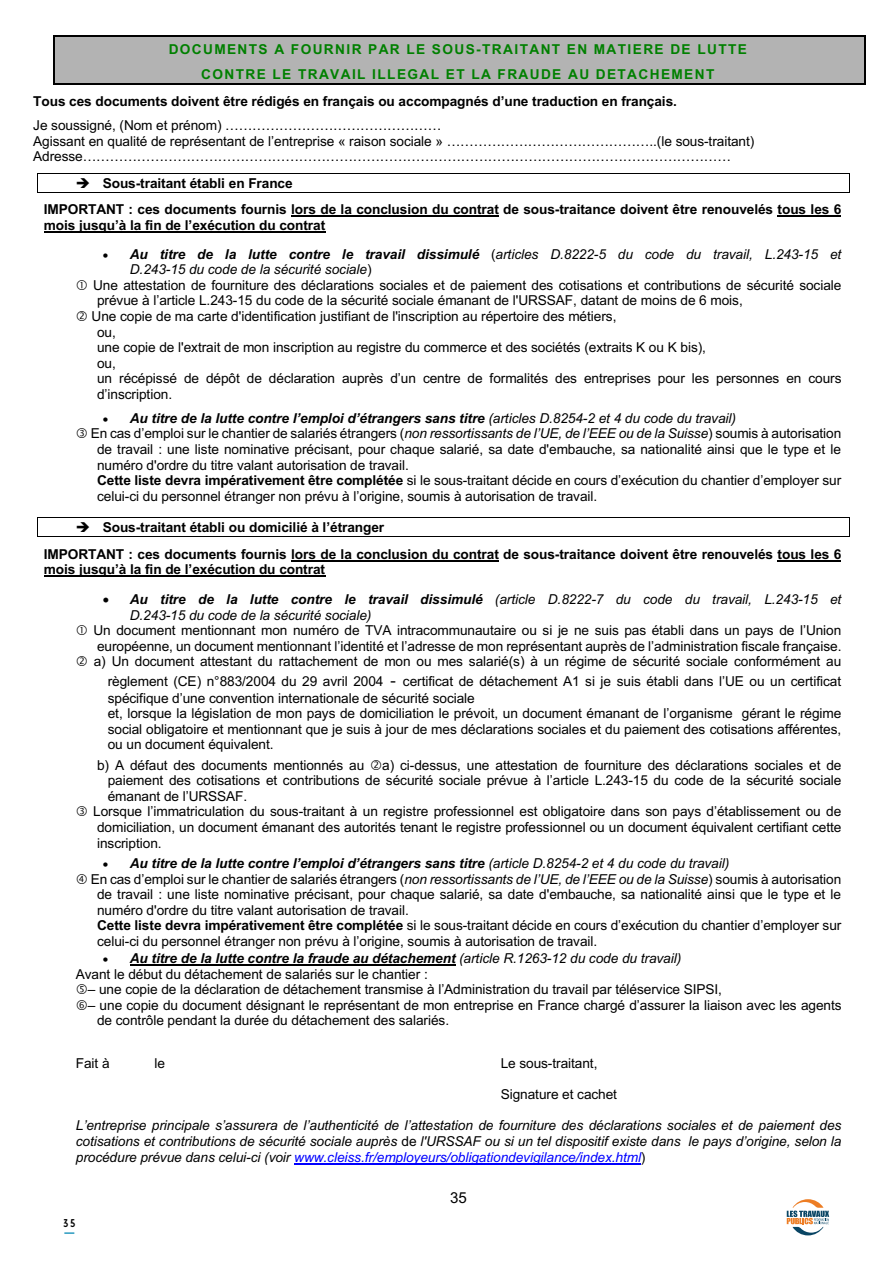
<style>
.page{position:relative;width:893px;height:1263px;background:#fff}
.page>*{position:absolute;margin:0;border:0;box-sizing:border-box;transform-origin:0 0}
.t1{font:15.15px "Arial";color:#000}
.t2{font:13.65px/15.5px "Arial";letter-spacing:-.005em;color:#000}
.t3{font:italic 13.65px/15.6px "Arial";letter-spacing:-.005em;color:#000}
.t4{font:700 13.65px/26px "Arial";letter-spacing:-.005em;color:#000}
.t5{font:italic 700 13.65px "Arial";letter-spacing:-.005em;color:#000}
.t6{font:700 13.65px/24.5px "Arial";letter-spacing:.1em;color:#008000;text-align:center}
.t7{font:700 11.25px "Advent Pro";color:#000}
.s1{font-weight:700}
.s2{font-style:normal}
.s3{font-weight:400}
.s4{font-style:italic}
.s5{font-family:"Times New Roman";font-size:18px}
.s6{font-weight:700;font-style:italic}
.s7{color:#00f}
</style>
<div class="page">
<div style="left:53px;top:36px;width:811px;height:30px;background:#b3b3b3"></div>
<hr style="left:54px;top:35px;width:810px;height:1px;background:#000">
<hr style="left:53px;top:36px;width:1px;height:30px;background:#000">
<hr style="left:864px;top:36px;width:1px;height:30px;background:#000">
<div style="left:53px;top:66px;width:811px;height:17px;background:#b3b3b3"></div>
<hr style="left:54px;top:83px;width:810px;height:1px;background:#000">
<svg style="left:53px;top:66px;width:1px;height:18px"></svg>
<svg style="left:864px;top:66px;width:1px;height:18px"></svg>
<hr style="left:38px;top:173px;width:811px;height:1px;background:#000">
<hr style="left:38px;top:192px;width:811px;height:1px;background:#000">
<svg style="left:37px;top:173px;width:1px;height:20px"></svg>
<svg style="left:849px;top:173px;width:1px;height:20px"></svg>
<hr style="left:291px;top:215px;width:208px;height:2px;background:#000">
<hr style="left:777px;top:215px;width:64px;height:2px;background:#000">
<hr style="left:44px;top:231px;width:281px;height:2px;background:#000">
<hr style="left:38px;top:517px;width:811px;height:1px;background:#000">
<hr style="left:38px;top:537px;width:811px;height:1px;background:#000">
<svg style="left:37px;top:517px;width:1px;height:20px"></svg>
<svg style="left:849px;top:517px;width:1px;height:20px"></svg>
<hr style="left:291px;top:560px;width:208px;height:1px;background:#000">
<hr style="left:777px;top:560px;width:64px;height:1px;background:#000">
<hr style="left:44px;top:575px;width:281px;height:2px;background:#000">
<hr style="left:130px;top:965px;width:325px;height:1px;background:#000">
<hr style="left:294px;top:1163px;width:347px;height:1px;background:#00f">
<svg style="left:787px;top:1199px;width:42px;height:36px"></svg>
<svg style="left:64px;top:1232px;width:10px;height:2px"></svg>
<p class="t6" style="left:169px;top:38px;width:580px">DOCUMENTS A FOURNIR PAR LE SOUS-TRAITANT EN MATIERE DE LUTTE<br>CONTRE LE TRAVAIL ILLEGAL ET LA FRAUDE AU DETACHEMENT</p>
<p class="t4" style="left:33px;top:88px;width:645px">Tous ces documents doivent être rédigés en français ou accompagnés d’une traduction en français.</p>
<p class="t2" style="left:33px;top:118px;width:723px">Je soussigné, (Nom et prénom) …………………………………………<br>Agissant en qualité de représentant de l’entreprise « raison sociale » ………………………………………..(le sous-traitant)<br>Adresse………………………………………………………………………………………………………………………………</p>
<p class="t4" style="left:44px;top:170px;width:799px;text-indent:32px">➔ Sous-traitant établi en France<br>IMPORTANT : ces documents fournis lors de la conclusion du contrat de sous-traitance doivent être renouvelés tous les 6</p>
<p class="t4" style="left:44px;top:212px;width:283px">mois jusqu’à la fin de l’exécution du contrat</p>
<p class="t3" style="left:103px;top:247px;width:740px">• <span class="s1">Au titre de la lutte contre le travail dissimulé</span> <span class="s2">(</span>articles D.8222-5 du code du travail, L.243-15 et</p>
<p class="t3" style="left:130px;top:262px;width:243px">D.243-15 du code de la sécurité sociale<span class="s2">)</span></p>
<p class="t2" style="left:93px;top:277px;width:750px">Une attestation de fourniture des déclarations sociales et de paiement des cotisations et contributions de sécurité sociale</p>
<p class="t2" style="left:97px;top:293px;width:647px">prévue à l’article L.243-15 du code de la sécurité sociale émanant de l'URSSAF, datant de moins de 6 mois,</p>
<p class="t2" style="left:92px;top:309px;width:526px">Une copie de ma carte d'identification justifiant de l'inscription au répertoire des métiers,</p>
<p class="t2" style="left:97px;top:324px;width:20px">ou,</p>
<p class="t2" style="left:97px;top:340px;width:610px">une copie de l'extrait de mon inscription au registre du commerce et des sociétés (extraits K ou K bis),</p>
<p class="t2" style="left:97px;top:355px;width:20px">ou,</p>
<p class="t2" style="left:97px;top:371px;width:746px">un récépissé de dépôt de déclaration auprès d’un centre de formalités des entreprises pour les personnes en cours</p>
<p class="t2" style="left:97px;top:386px;width:77px">d’inscription.</p>
<p class="t5" style="left:103px;top:409px;width:635px">• Au titre de la lutte contre l’emploi d’étrangers sans titre <span class="s3">(articles D.8254-2 et 4 du code du travail)</span></p>
<p class="t2" style="left:91px;top:426px;width:752px">En cas d’emploi sur le chantier de salariés étrangers (<span class="s4">non ressortissants de l’UE, de l’EEE ou de la Suisse</span>) soumis à autorisation</p>
<p class="t2" style="left:97px;top:441px;width:745px">de travail : une liste nominative précisant, pour chaque salarié, sa date d'embauche, sa nationalité ainsi que le type et le</p>
<p class="t2" style="left:97px;top:457px;width:313px">numéro d'ordre du titre valant autorisation de travail.</p>
<p class="t2" style="left:97px;top:472px;width:746px"><span class="s1">Cette liste devra impérativement être complétée</span> si le sous-traitant décide en cours d’exécution du chantier d’employer sur</p>
<p class="t2" style="left:97px;top:488px;width:502px">celui-ci du personnel étranger non prévu à l’origine, soumis à autorisation de travail.</p>
<p class="t4" style="left:44px;top:514px;width:799px;text-indent:32px">➔ Sous-traitant établi ou domicilié à l’étranger<br>IMPORTANT : ces documents fournis lors de la conclusion du contrat de sous-traitance doivent être renouvelés tous les 6</p>
<p class="t4" style="left:44px;top:556px;width:283px">mois jusqu’à la fin de l’exécution du contrat</p>
<p class="t3" style="left:130px;top:592px;width:713px;text-indent:-27px">• <span class="s1">Au titre de la lutte contre le travail dissimulé</span> (article D.8222-7 du code du travail, L.243-15 et<br>D.243-15 du code de la sécurité sociale)</p>
<p class="t2" style="left:93px;top:623px;width:749px;text-align:justify">Un document mentionnant mon numéro de TVA intracommunautaire ou si je ne suis pas établi dans un pays de l’Union européenne, un document mentionnant l’identité et l’adresse de mon représentant auprès de l’administration fiscale française. a) Un document attestant du rattachement de mon ou mes salarié(s) à un régime de sécurité sociale conformément au</p>
<p class="t2" style="left:108px;top:673px;width:735px">règlement (CE) n°883/2004 du 29 avril 2004 <span class="s5">-</span> certificat de détachement A1 si je suis établi dans l’UE ou un certificat spécifique d’une convention internationale de sécurité sociale<br>et, lorsque la législation de mon pays de domiciliation le prévoit, un document émanant de l’organisme gérant le régime social obligatoire et mentionnant que je suis à jour de mes déclarations sociales et du paiement des cotisations afférentes, ou un document équivalent.</p>
<p class="t2" style="left:97px;top:757px;width:269px">b) A défaut des documents mentionnés au</p>
<p class="t2" style="left:382px;top:757px;width:461px">a) ci-dessus, une attestation de fourniture des déclarations sociales et de</p>
<p class="t2" style="left:108px;top:773px;width:735px">paiement des cotisations et contributions de sécurité sociale prévue à l’article L.243-15 du code de la sécurité sociale</p>
<p class="t2" style="left:108px;top:788px;width:141px">émanant de l’URSSAF.</p>
<p class="t2" style="left:93px;top:804px;width:750px">Lorsque l’immatriculation du sous-traitant à un registre professionnel est obligatoire dans son pays d’établissement ou de</p>
<p class="t2" style="left:97px;top:819px;width:746px">domiciliation, un document émanant des autorités tenant le registre professionnel ou un document équivalent certifiant cette</p>
<p class="t2" style="left:97px;top:835px;width:66px">inscription.</p>
<p class="t5" style="left:103px;top:854px;width:628px">• Au titre de la lutte contre l’emploi d’étrangers sans titre <span class="s3">(article D.8254-2 et 4 du code du travail)</span></p>
<p class="t2" style="left:91px;top:871px;width:752px">En cas d’emploi sur le chantier de salariés étrangers (<span class="s4">non ressortissants de l’UE, de l’EEE ou de la Suisse</span>) soumis à autorisation</p>
<p class="t2" style="left:97px;top:886px;width:745px">de travail : une liste nominative précisant, pour chaque salarié, sa date d'embauche, sa nationalité ainsi que le type et le</p>
<p class="t2" style="left:97px;top:902px;width:313px">numéro d'ordre du titre valant autorisation de travail.</p>
<p class="t2" style="left:97px;top:917px;width:746px"><span class="s1">Cette liste devra impérativement être complétée</span> si le sous-traitant décide en cours d’exécution du chantier d’employer sur</p>
<p class="t2" style="left:97px;top:933px;width:502px">celui-ci du personnel étranger non prévu à l’origine, soumis à autorisation de travail.</p>
<p class="t2" style="left:76px;top:951px;width:607px;text-indent:27px">• <span class="s6">Au titre de la lutte contre la fraude au détachement</span> <span class="s4">(article R.1263-12 du code du travail)<br></span>Avant le début du détachement de salariés sur le chantier :</p>
<p class="t2" style="left:88px;top:981px;width:636px">– une copie de la déclaration de détachement transmise à l’Administration du travail par téléservice SIPSI,</p>
<p class="t2" style="left:97px;top:997px;width:746px;text-indent:-9px">– une copie du document désignant le représentant de mon entreprise en France chargé d’assurer la liaison avec les agents de contrôle pendant la durée du détachement des salariés.</p>
<p class="t2" style="left:76px;top:1056px;width:35px">Fait à</p>
<p class="t2" style="left:155px;top:1056px;width:12px">le</p>
<p class="t2" style="left:501px;top:1056px;width:98px">Le sous-traitant,</p>
<p class="t2" style="left:501px;top:1087px;width:118px">Signature et cachet</p>
<p class="t3" style="left:76px;top:1118px;width:767px;text-align:justify">L’entreprise principale s’assurera de l’authenticité de l’attestation de fourniture des déclarations sociales et de paiement des cotisations et contributions de sécurité sociale auprès <span class="s2">de</span> l'URSSAF ou si un tel dispositif existe dans le pays d’origine, selon la procédure prévue dans celui-ci (voir <span class="s7">www.cleiss.fr/employeurs/obligationdevigilance/index.html</span><span class="s2">)</span></p>
<p class="t7" style="left:64px;top:1216px;width:13px">35</p>
<p class="t1" style="left:450px;top:1187px;width:18px">35</p>
</div>
